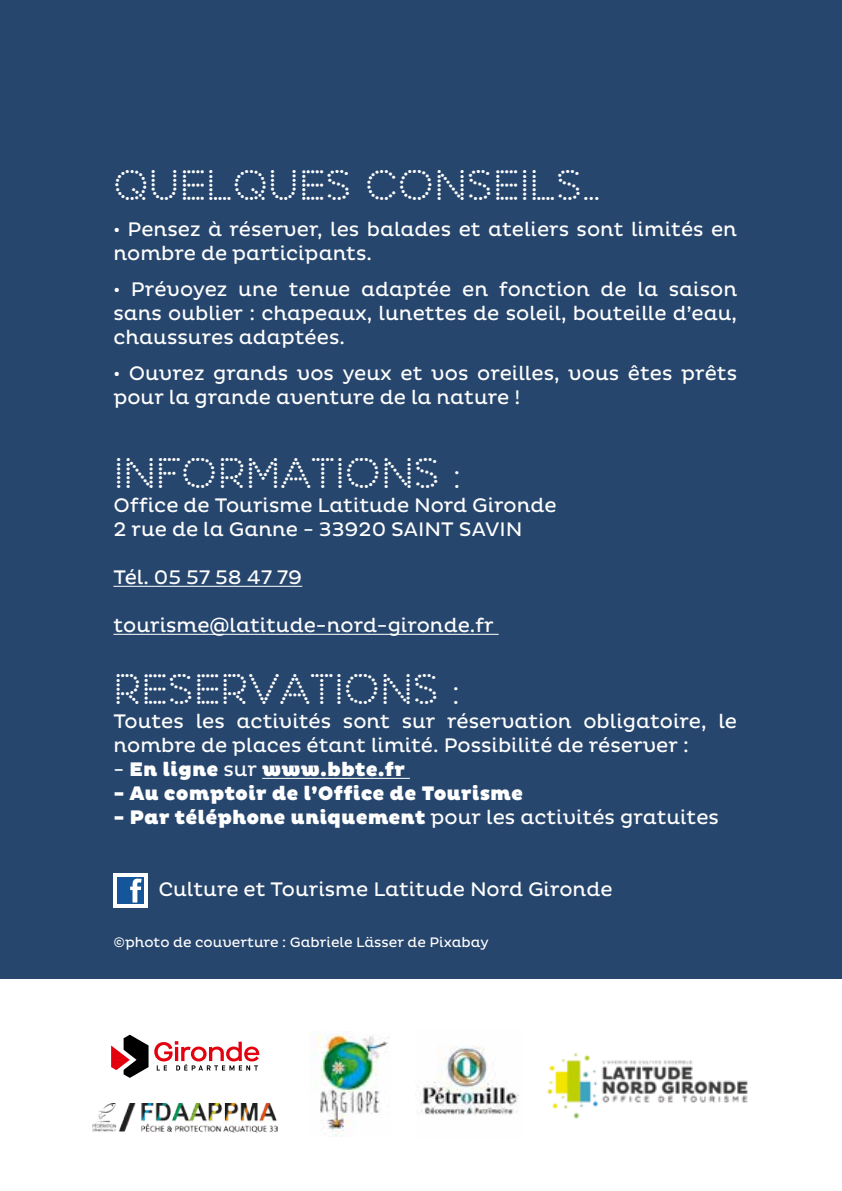
<style>
.page{position:relative;width:842px;height:1191px;background:#fff}
.page>*{position:absolute;margin:0;border:0;box-sizing:border-box;transform-origin:0 0}
.t1{font:40px "Perfograma";color:#fff}
.t2{font:20px/24px "Pluto";color:#fff}
.t3{font:900 20px "Pluto";color:#fff}
.t4{font:14px "Pluto";color:#fff}
.s1{font-weight:400}
.s2{font-weight:900}
</style>
<div class="page">
<div style="left:0;top:0;width:842px;height:978px;background:#27466d"></div>
<hr style="left:113px;top:586px;width:189px;height:1px;background:#fff">
<hr style="left:113px;top:634px;width:386px;height:1px;background:#fff">
<hr style="left:262px;top:778px;width:148px;height:1px;background:#fff">
<div style="left:113px;top:873px;width:34px;height:34px;background:#fff"></div>
<div style="left:117px;top:877px;width:27px;height:26px;background:#155599"></div>
<svg style="left:130px;top:878px;width:12px;height:24px"></svg>
<img style="left:93px;top:1103px;width:185px;height:30px">
<svg style="left:111px;top:1034px;width:148px;height:44px"></svg>
<img style="left:309px;top:1031px;width:81px;height:106px">
<img style="left:417px;top:1046px;width:102px;height:69px">
<img style="left:547px;top:1053px;width:201px;height:66px">
<h1 class="t1" style="left:113px;top:161px;width:488px">QUELQUES CONSEILS…</h1>
<p class="t2" style="left:113px;top:218px;width:625px">• Pensez à réserver, les balades et ateliers sont limités en nombre de participants.</p>
<p class="t2" style="left:113px;top:278px;width:625px;text-align:justify">• Prévoyez une tenue adaptée en fonction de la saison sans oublier : chapeaux, lunettes de soleil, bouteille d’eau, chaussures adaptées.</p>
<p class="t2" style="left:113px;top:362px;width:625px">• Ouvrez grands vos yeux et vos oreilles, vous êtes prêts pour la grande aventure de la nature !</p>
<h1 class="t1" style="left:113px;top:449px;width:349px">INFORMATIONS :</h1>
<p class="t2" style="left:113px;top:494px;width:445px">Office de Tourisme Latitude Nord Gironde<br>2 rue de la Ganne - 33920 SAINT SAVIN</p>
<p class="t2" style="left:113px;top:566px;width:190px">Tél. 05 57 58 47 79</p>
<p class="t2" style="left:113px;top:614px;width:382px">tourisme@latitude-nord-gironde.fr</p>
<h1 class="t1" style="left:113px;top:665px;width:348px">RESERVATIONS :</h1>
<p class="t2" style="left:113px;top:710px;width:625px">Toutes les activités sont sur réservation obligatoire, le nombre de places étant limité. Possibilité de réserver :</p>
<p class="t3" style="left:113px;top:758px;width:293px"><span class="s1">-</span> En ligne <span class="s1">sur</span> www.bbte.fr</p>
<p class="t3" style="left:113px;top:782px;width:411px">- Au comptoir de l’Office de Tourisme</p>
<p class="t2" style="left:113px;top:806px;width:607px"><span class="s2">- Par téléphone uniquement</span> pour les activités gratuites</p>
<p class="t2" style="left:158px;top:878px;width:456px">Culture et Tourisme Latitude Nord Gironde</p>
<p class="t4" style="left:113px;top:934px;width:377px">©photo de couverture : Gabriele Lässer de Pixabay</p>
</div>
